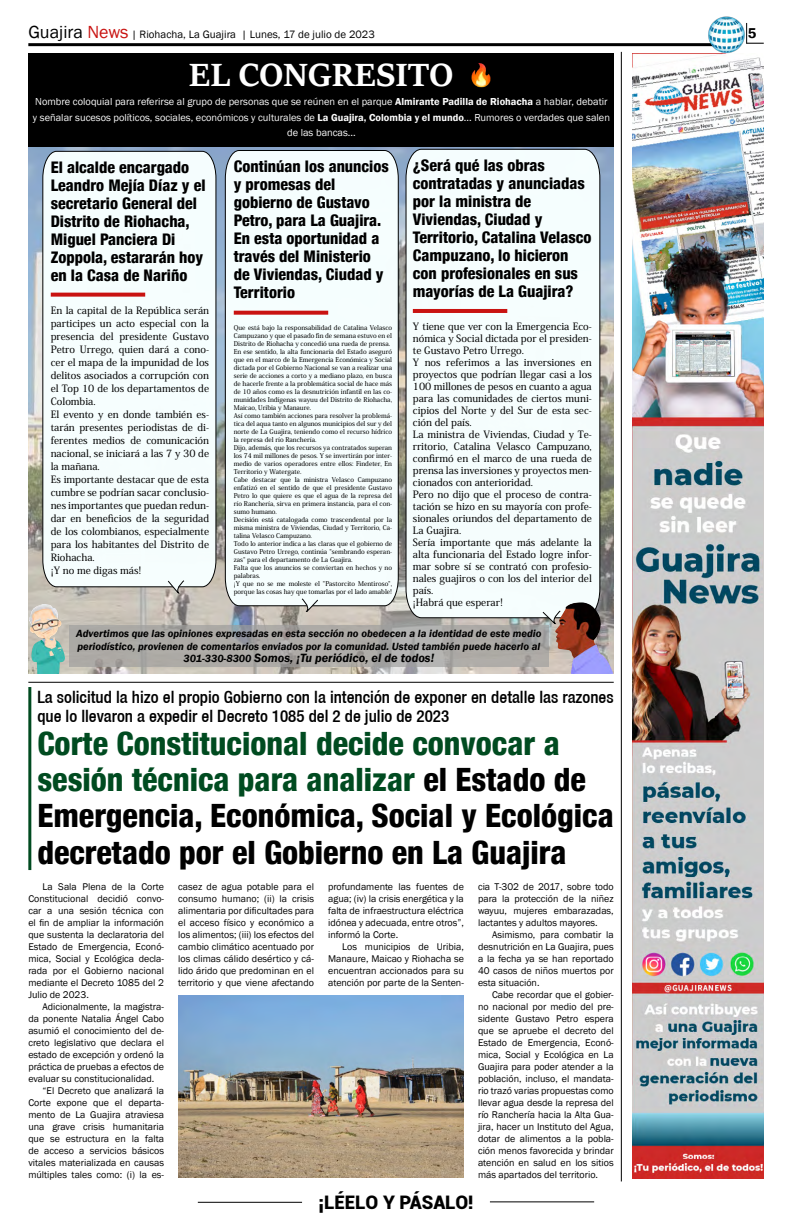
<style>
.page{position:relative;width:792px;height:1224px;background:#fff}
.page>*{position:absolute;margin:0;border:0;box-sizing:border-box;transform-origin:0 0}
.t1{font:700 35.4px "Sitka Heading";color:#fff}
.t2{font:800 condensed 32.1px/36.3px "Helvetica 87";color:#000}
.t3{font:900 18.7px "Roboto";color:#000}
.t4{font:500 condensed 17px/19px "Helvetica 67";color:#000}
.t5{font:800 condensed 16px/18px "Helvetica 87";color:#000}
.t6{font:600 14.7px "Franklin Gothic";color:#000}
.t7{font:italic 600 12.3px "Franklin Gothic";color:#000}
.t8{font:11px "Franklin Gothic";color:#000}
.t9{font:italic 600 10.7px/12.3px "Franklin Gothic";color:#000}
.t10{font:10.4px/15.6px "Franklin Gothic";color:#fcfcfc;text-align:center}
.t11{font:10px/12px "Franklin Gothic";color:#000;text-align:justify}
.t12{font:500 10px/12px "Koz Min Pr 6 N";color:#000}
.t13{font:500 6.5px/8px "Koz Min Pr 6 N";color:#000}
.s1{font-size:18px}
.s2{font-size:18px;color:#c91311}
.s3{font-weight:600}
.s4{font-size:10.7px}
.s5{color:#004b20}
</style>
<div class="page">
<hr style="left:198px;top:1202px;width:104px;height:1px;background:#000">
<hr style="left:490px;top:1201px;width:104px;height:1px;background:#000">
<hr style="left:28px;top:43px;width:688px;height:3px;background:#000">
<img style="left:708px;top:16px;width:37px;height:37px">
<svg style="left:746px;top:23px;width:18px;height:21px"></svg>
<img style="left:28px;top:146px;width:586px;height:528px">
<div style="left:28px;top:53px;width:586px;height:93px;background:#000"></div>
<svg style="left:69px;top:625px;width:479px;height:42px;background:#aaa8a5"></svg>
<hr style="left:621px;top:52px;width:1px;height:1129px;background:#000">
<img style="left:471px;top:63px;width:20px;height:24px">
<img style="left:632px;top:53px;width:132px;height:1126px">
<hr style="left:28px;top:682px;width:586px;height:1px;background:#000">
<hr style="left:28px;top:687px;width:3px;height:183px;background:#004b20">
<div style="left:225px;top:150px;width:174px;height:456px;background:#f5fefe"></div>
<svg style="left:301px;top:598px;width:18px;height:18px"></svg>
<div style="left:406px;top:149px;width:194px;height:469px;background:#f5fdfd"></div>
<svg style="left:542px;top:610px;width:13px;height:19px"></svg>
<div style="left:42px;top:151px;width:174px;height:436px;background:#f6fefe"></div>
<svg style="left:167px;top:580px;width:18px;height:18px"></svg>
<svg style="left:234px;top:311px;width:94px;height:4px"></svg>
<hr style="left:413px;top:309px;width:94px;height:4px;background:#c91311">
<svg style="left:51px;top:293px;width:94px;height:4px"></svg>
<img style="left:555px;top:602px;width:58px;height:72px">
<img style="left:28px;top:604px;width:37px;height:70px">
<img style="left:178px;top:995px;width:286px;height:183px">
<p class="t8" style="left:28px;top:28px;width:348px"><span class="s1">Guajira</span> <span class="s2">News</span> | Riohacha, La Guajira | Lunes, 17 de julio de 2023</p>
<h3 class="t6" style="left:748px;top:24px;width:10px">5</h3>
<h1 class="t1" style="left:189px;top:49px;width:266px">EL CONGRESITO</h1>
<p class="t10" style="left:33px;top:94px;width:578px">Nombre coloquial para referirse al grupo de personas que se reúnen en el parque <span class="s3">Almirante Padilla de Riohacha</span> a hablar, debatir y señalar sucesos políticos, sociales, económicos y culturales de <span class="s3">La Guajira, Colombia y el mundo</span>... Rumores o verdades que salen de las bancas...</p>
<h3 class="t5" style="left:51px;top:158px;width:156px">El alcalde encargado<br>Leandro Mejía Díaz y el secretario General del<br>Distrito de Riohacha,<br>Miguel Panciera Di<br>Zoppola, estararán hoy en la Casa de Nariño</h3>
<p class="t12" style="left:51px;top:304px;width:160px;line-height:13px">En la capital de la República serán participes un acto especial con la presencia del presidente Gustavo<br>Petro Urrego, quien dará a cono&shy;cer el mapa de la impunidad de los delitos asociados a corrupción con el Top 10 de los departamentos de<br>Colombia.<br>El evento y en donde también es&shy;tarán presentes periodistas de di&shy;ferentes medios de comunicación nacional, se iniciará a las 7 y 30 de la mañana.<br>Es importante destacar que de esta cumbre se podrían sacar conclusio&shy;nes importantes que puedan redun&shy;dar en beneficios de la seguridad de los colombianos, especialmente para los habitantes del Distrito de<br>Riohacha.<br>¡Y no me digas más!</p>
<h3 class="t5" style="left:234px;top:157px;width:157px">Continúan los anuncios y promesas del gobierno de Gustavo<br>Petro, para La Guajira.<br>En esta oportunidad a través del Ministerio de Viviendas, Ciudad y<br>Territorio</h3>
<h3 class="t5" style="left:413px;top:156px;width:180px">¿Será qué las obras contratadas y anunciadas por la ministra de<br>Viviendas, Ciudad y<br>Territorio, Catalina Velasco<br>Campuzano, lo hicieron con profesionales en sus mayorías de La Guajira?</h3>
<p class="t13" style="left:234px;top:323px;width:160px">Que está bajo la responsabilidad de Catalina Velasco Campuzano y que el pasado fin de semana estuvo en el Distrito de Riohacha y concedió una rueda de prensa.<br>En ese sentido, la alta funcionaria del Estado aseguró que en el marco de la Emergencia Económica y Social dictada por el Gobierno Nacional se van a realizar una serie de acciones a corto y a mediano plazo, en busca de hacerle frente a la problemática social de hace más de 10 años como es la desnutrición infantil en las co&shy;munidades Indígenas wayuu del Distrito de Riohacha, Maicao, Uribia y Manaure.<br>Así como también acciones para resolver la problemá&shy;tica del aqua tanto en algunos municipios del sur y del norte de La Guajira, teniendo como el recurso hídrico la represa del río Ranchería.<br>Dijo, además, que los recursos ya contratados superan los 74 mil millones de pesos. Y se invertirán por inter&shy;medio de varios operadores entre ellos: Findeter, En Territorio y Watergate.<br>Cabe destacar que la ministra Velasco Campuzano enfatizó en el sentido de que el presidente Gustavo Petro lo que quiere es que el agua de la represa del río Ranchería, sirva en primera instancia, para el con&shy;sumo humano.<br>Decisión está catalogada como trascendental por la misma ministra de Viviendas, Ciudad y Territorio, Ca&shy;talina Velasco Campuzano.<br>Todo lo anterior indica a las claras que el gobierno de Gustavo Petro Urrego, continúa "sembrando esperan&shy;zas" para el departamento de La Guajira.<br>Falta que los anuncios se conviertan en hechos y no palabras.<br>¡Y que no se me moleste el "Pastorcito Mentiroso", porque las cosas hay que tomarlas por el lado amable!</p>
<p class="t12" style="left:413px;top:321px;width:181px">Y tiene que ver con la Emergencia Eco&shy;nómica y Social dictada por el presiden&shy;te Gustavo Petro Urrego.<br>Y nos referimos a las inversiones en proyectos que podrían llegar casi a los<br>100 millones de pesos en cuanto a agua para las comunidades de ciertos muni&shy;cipios del Norte y del Sur de esta sec&shy;ción del país.<br>La ministra de Viviendas, Ciudad y Te&shy;rritorio, Catalina Velasco Campuzano, confirmó en el marco de una rueda de prensa las inversiones y proyectos men&shy;cionados con anterioridad.<br>Pero no dijo que el proceso de contra&shy;tación se hizo en su mayoría con profe&shy;sionales oriundos del departamento de<br>La Guajira.<br>Sería importante que más adelante la alta funcionaria del Estado logre infor&shy;mar sobre sí se contrató con profesio&shy;nales guajiros o con los del interior del país.<br>¡Habrá que esperar!</p>
<p class="t9" style="left:76px;top:627px;width:467px">Advertimos que las opiniones expresadas en esta sección no obedecen a la identidad de este medio periodístico, provienen de comentarios enviados por la comunidad. Usted también puede hacerlo al</p>
<p class="t7" style="left:184px;top:650px;width:252px"><span class="s4">301-330-8300</span> Somos, ¡Tu periódico, el de todos!</p>
<h3 class="t4" style="left:37px;top:687px;width:578px">La solicitud la hizo el propio Gobierno con la intención de exponer en detalle las razones que lo llevaron a expedir el Decreto 1085 del 2 de julio de 2023</h3>
<h2 class="t2" style="left:37px;top:725px;width:578px"><span class="s5">Corte Constitucional decide convocar a sesión técnica para analizar</span> el Estado de Emergencia, Económica, Social y Ecológica decretado por el Gobierno en La Guajira</h2>
<p class="t11" style="left:28px;top:881px;width:137px;text-indent:14px">La Sala Plena de la Corte Constitucional decidió convo&shy;car a una sesión técnica con el fin de ampliar la información que sustenta la declaratoria del Estado de Emergencia, Econó&shy;mica, Social y Ecológica decla&shy;rada por el Gobierno nacional mediante el Decreto 1085 del 2<br>Julio de 2023.</p>
<p class="t11" style="left:43px;top:1001px;width:123px">Adicionalmente, la magistra-</p>
<p class="t11" style="left:28px;top:1013px;width:137px">da ponente Natalia Ángel Cabo</p>
<p class="t11" style="left:28px;top:1025px;width:137px">asumió el conocimiento del de-</p>
<p class="t11" style="left:28px;top:1037px;width:137px">creto legislativo que declara el</p>
<p class="t11" style="left:28px;top:1049px;width:137px">estado de excepción y ordenó la</p>
<p class="t11" style="left:28px;top:1061px;width:137px">práctica de pruebas a efectos de</p>
<p class="t11" style="left:28px;top:1073px;width:127px">evaluar su constitucionalidad.</p>
<p class="t11" style="left:43px;top:1085px;width:123px">“El Decreto que analizará la</p>
<p class="t11" style="left:28px;top:1097px;width:137px">Corte expone que el departa-</p>
<p class="t11" style="left:28px;top:1109px;width:137px">mento de La Guajira atraviesa</p>
<p class="t11" style="left:28px;top:1121px;width:137px">una grave crisis humanitaria</p>
<p class="t11" style="left:28px;top:1133px;width:137px">que se estructura en la falta</p>
<p class="t11" style="left:28px;top:1145px;width:137px">de acceso a servicios básicos</p>
<p class="t11" style="left:28px;top:1157px;width:137px">vitales materializada en causas</p>
<p class="t11" style="left:28px;top:1169px;width:137px">múltiples tales como: (i) la es-</p>
<p class="t11" style="left:178px;top:881px;width:137px">casez de agua potable para el consumo humano; (ii) la crisis alimentaria por dificultades para el acceso físico y económico a los alimentos; (iii) los efectos del cambio climático acentuado por los climas cálido desértico y cá&shy;lido árido que predominan en el territorio y que viene afectando</p>
<p class="t11" style="left:328px;top:881px;width:137px">profundamente las fuentes de agua; (iv) la crisis energética y la falta de infraestructura eléctrica idónea y adecuada, entre otros”, informó la Corte.</p>
<p class="t11" style="left:328px;top:941px;width:137px;text-indent:14px">Los municipios de Uribia, Manaure, Maicao y Riohacha se encuentran accionados para su atención por parte de la Senten-</p>
<p class="t11" style="left:478px;top:881px;width:137px">cia T-302 de 2017, sobre todo para la protección de la niñez wayuu, mujeres embarazadas, lactantes y adultos mayores.</p>
<p class="t11" style="left:478px;top:929px;width:137px;text-indent:14px">Asimismo, para combatir la desnutrición en La Guajira, pues a la fecha ya se han reportado 40 casos de niños muertos por esta situación.</p>
<p class="t11" style="left:478px;top:989px;width:137px;text-indent:14px">Cabe recordar que el gobier&shy;no nacional por medio del pre&shy;sidente Gustavo Petro espera que se apruebe el decreto del Estado de Emergencia, Econó&shy;mica, Social y Ecológica en La Guajira para poder atender a la población, incluso, el mandata&shy;rio trazó varias propuestas como llevar agua desde la represa del río Ranchería hacia la Alta Gua&shy;jira, hacer un Instituto del Agua, dotar de alimentos a la pobla&shy;ción menos favorecida y brindar atención en salud en los sitios más apartados del territorio.</p>
<h3 class="t3" style="left:318px;top:1189px;width:157px">¡LÉELO Y PÁSALO!</h3>
</div>
